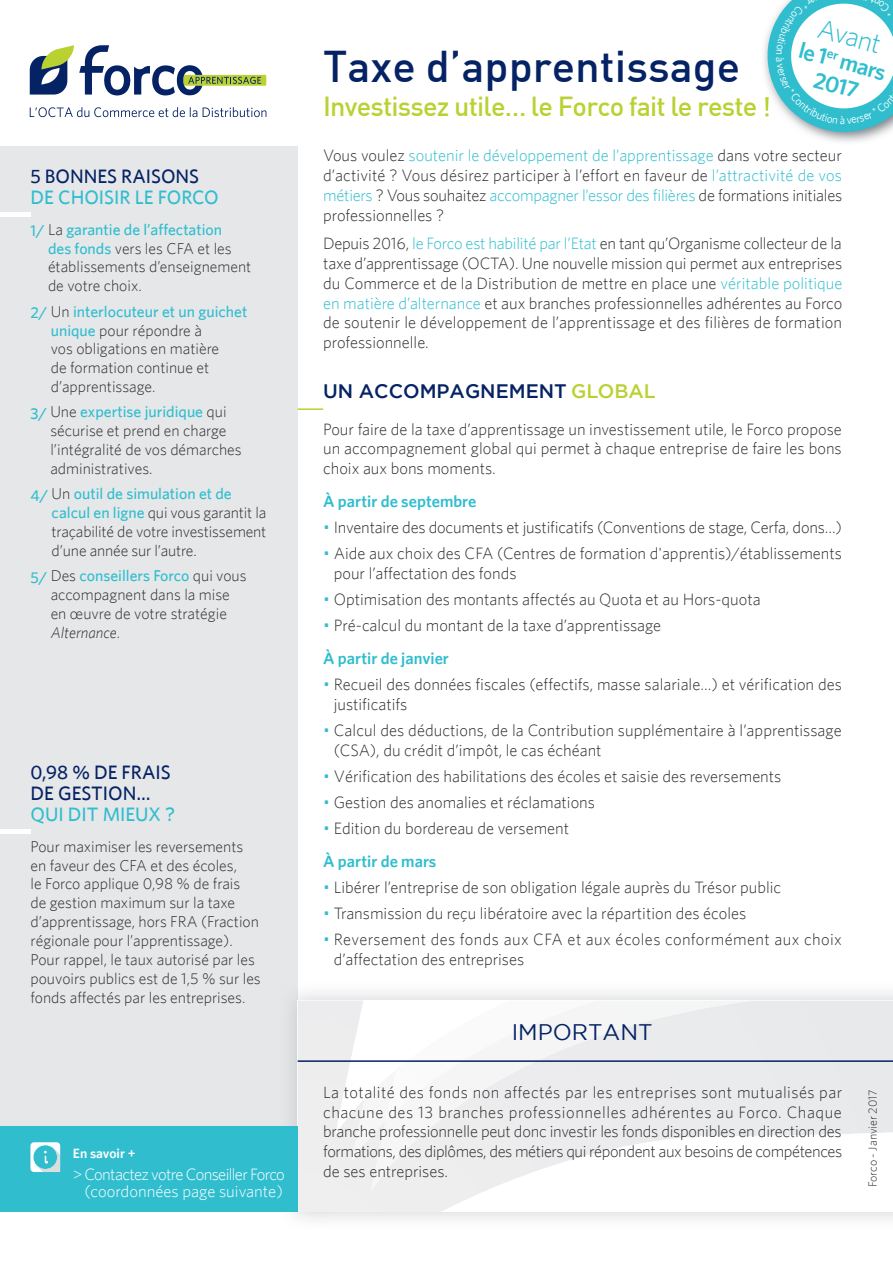
<style>
.page{position:relative;width:893px;height:1263px;background:#fff}
.page>*{position:absolute;margin:0;border:0;box-sizing:border-box;transform-origin:0 0}
.t1{font:500 43.5px "DIN";color:#052264}
.t2{font:300 27.75px "Whitney";color:#30becf}
.t3{font:500 27px "DIN";letter-spacing:-.03em;color:#bad132}
.t4{font:600 22.8px/24.5px "Whitney";color:#30becf;text-align:center}
.t5{font:22.5px "Gotham";color:#052264}
.t6{font:500 19.5px/21px "Whitney";color:#052264}
.t7{font:500 19.5px "Whitney";color:#30becf}
.t8{font:500 19.5px "Gotham";color:#052264}
.t9{font:300 16.5px/19.8px "Whitney";color:#312f30}
.t10{font:300 16.5px/19.8px "Whitney";letter-spacing:.025em;color:#312f30}
.t11{font:300 16.5px/16.5px "Whitney";letter-spacing:-.04em;color:#fff;text-align:center}
.t12{font:600 16.5px "Whitney";color:#30becf}
.t13{font:300 15.75px/18.9px "Whitney";color:#312f30}
.t14{font:600 13.5px "Whitney";color:#fff}
.t15{font:300 12px "Whitney";color:#312f30}
.s1{font-weight:500;color:#30becf}
.s2{font-style:italic}
.s3{color:#30becf}
.s4{color:#bad132}
.s5{font-weight:600;color:#30becf}
</style>
<div class="page">
<div style="left:0;top:146px;width:298px;height:989px;background:#e6e7e9"></div>
<img style="left:284px;top:1000px;width:14px;height:126px">
<div style="left:298px;top:1000px;width:37px;height:212px;background:#eeeeef"></div>
<svg style="left:335px;top:1000px;width:558px;height:212px"></svg>
<hr style="left:298px;top:1060px;width:595px;height:2px;background:#052264">
<div style="left:0;top:1126px;width:298px;height:86px;background:#30becf"></div>
<svg style="left:30px;top:1142px;width:30px;height:30px"></svg>
<hr style="left:0;top:213px;width:31px;height:4px;background:#fff">
<hr style="left:298px;top:408px;width:25px;height:2px;background:#bad132">
<hr style="left:0;top:829px;width:31px;height:4px;background:#fff">
<svg style="left:30px;top:45px;width:236px;height:51px"></svg>
<svg style="left:30px;top:107px;width:167px;height:10px"></svg>
<svg style="left:203px;top:107px;width:63px;height:10px"></svg>
<svg style="left:764px;top:0;width:129px;height:142px"></svg>
<p class="t6" style="left:31px;top:165px;width:170px">5 BONNES RAISONS</p>
<p class="t7" style="left:31px;top:185px;width:190px">DE CHOISIR LE FORCO</p>
<p class="t13" style="left:48px;top:219px;width:205px;text-indent:-17px"><span class="s1">1/</span> La <span class="s1">garantie de l’affectation<br>des fonds</span> vers les CFA et les établissements d’enseignement de votre choix.</p>
<p class="t13" style="left:51px;top:301px;width:198px;text-indent:-20px"><span class="s1">2/</span> Un <span class="s1">interlocuteur et un guichet unique</span> pour répondre à<br>vos obligations en matière<br>de formation continue et d’apprentissage.</p>
<p class="t13" style="left:50px;top:402px;width:193px;text-indent:-20px"><span class="s1">3/</span> Une <span class="s1">expertise juridique</span> qui sécurise et prend en charge l’intégralité de vos démarches administratives.</p>
<p class="t13" style="left:52px;top:484px;width:216px;text-indent:-21px"><span class="s1">4/</span> Un <span class="s1">outil de simulation et de calcul en ligne</span> qui vous garantit la traçabilité de votre investissement d’une année sur l’autre.</p>
<p class="t13" style="left:51px;top:566px;width:197px;text-indent:-20px"><span class="s1">5/</span> Des <span class="s1">conseillers Forco</span> qui vous accompagnent dans la mise en œuvre de votre stratégie<br><span class="s2">Alternance</span>.</p>
<p class="t6" style="left:31px;top:761px;width:142px">0,98 % DE FRAIS<br>DE GESTION…</p>
<p class="t7" style="left:31px;top:802px;width:146px">QUI DIT MIEUX ?</p>
<p class="t13" style="left:31px;top:836px;width:232px">Pour maximiser les reversements en faveur des CFA et des écoles,<br>le Forco applique 0,98 % de frais<br>de gestion maximum sur la taxe d’apprentissage, hors FRA (Fraction régionale pour l’apprentissage).<br>Pour rappel, le taux autorisé par les pouvoirs publics est de 1,5 % sur les fonds affectés par les entreprises.</p>
<p class="t14" style="left:73px;top:1145px;width:64px">En savoir +</p>
<p class="t11" style="left:73px;top:1166px;width:213px">&gt; Contactez votre Conseiller Forco (coordonnées page suivante)</p>
<h1 class="t1" style="left:323px;top:38px;width:418px">Taxe d’apprentissage</h1>
<h3 class="t3" style="left:323px;top:89px;width:449px">Investissez utile… le Forco fait le reste !</h3>
<h2 class="t2" style="left:822px;top:12px;width:66px;rotate:15deg">Avant</h2>
<h3 class="t4" style="left:803px;top:37px;width:91px;rotate:15deg">le 1<sup>er</sup> mars<br>2017</h3>
<p class="t9" style="left:323px;top:146px;width:521px;text-align:justify">Vous voulez <span class="s3">soutenir le développement de l’apprentissage</span> dans votre secteur d’activité ? Vous désirez participer à l’effort en faveur de <span class="s3">l’attractivité de vos métiers</span> ? Vous souhaitez <span class="s3">accompagner l’essor des filières</span> de formations initiales professionnelles ?</p>
<p class="t9" style="left:323px;top:233px;width:521px;text-align:justify">Depuis 2016, <span class="s3">le Forco est habilité par l’Etat</span> en tant qu’Organisme collecteur de la taxe d’apprentissage (OCTA). Une nouvelle mission qui permet aux entreprises du Commerce et de la Distribution de mettre en place une <span class="s3">véritable politique en matière d’alternance</span> et aux branches professionnelles adhérentes au Forco de soutenir le développement de l’apprentissage et des filières de formation professionnelle.</p>
<p class="t8" style="left:323px;top:378px;width:334px">UN ACCOMPAGNEMENT <span class="s4">GLOBAL</span></p>
<p class="t9" style="left:323px;top:419px;width:520px;text-align:justify">Pour faire de la taxe d’apprentissage un investissement utile, le Forco propose un accompagnement global qui permet à chaque entreprise de faire les bons choix aux bons moments.</p>
<p class="t12" style="left:323px;top:491px;width:155px">À partir de septembre</p>
<p class="t9" style="left:323px;top:517px;width:520px"><span class="s3">•</span> Inventaire des documents et justificatifs (Conventions de stage, Cerfa, dons…)</p>
<p class="t9" style="left:334px;top:543px;width:510px;text-indent:-11px"><span class="s3">•</span> Aide aux choix des CFA (Centres de formation d'apprentis)/établissements pour l’affectation des fonds</p>
<p class="t9" style="left:323px;top:589px;width:439px"><span class="s3">•</span> Optimisation des montants affectés au Quota et au Hors-quota</p>
<p class="t9" style="left:323px;top:609px;width:340px;line-height:32.5px"><span class="s3">•</span> Pré-calcul du montant de la taxe d’apprentissage<br><span class="s5">À partir de janvier</span></p>
<p class="t9" style="left:334px;top:674px;width:510px;text-indent:-11px"><span class="s3">•</span> Recueil des données fiscales (effectifs, masse salariale…) et vérification des justificatifs</p>
<p class="t9" style="left:334px;top:720px;width:509px;text-indent:-11px"><span class="s3">•</span> Calcul des déductions, de la Contribution supplémentaire à l’apprentissage (CSA), du crédit d’impôt, le cas échéant</p>
<p class="t9" style="left:323px;top:766px;width:460px"><span class="s3">•</span> Vérification des habilitations des écoles et saisie des reversements</p>
<p class="t9" style="left:323px;top:792px;width:273px"><span class="s3">•</span> Gestion des anomalies et réclamations</p>
<p class="t9" style="left:323px;top:812px;width:248px;line-height:32.5px"><span class="s3">•</span> Edition du bordereau de versement<br><span class="s5">À partir de mars</span></p>
<p class="t9" style="left:323px;top:877px;width:459px"><span class="s3">•</span> Libérer l’entreprise de son obligation légale auprès du Trésor public</p>
<p class="t9" style="left:323px;top:903px;width:425px"><span class="s3">•</span> Transmission du reçu libératoire avec la répartition des écoles</p>
<p class="t10" style="left:334px;top:929px;width:510px;text-indent:-11px"><span class="s3">•</span> Reversement des fonds aux CFA et aux écoles conformément aux choix d’affectation des entreprises</p>
<h3 class="t5" style="left:512px;top:1018px;width:143px">IMPORTANT</h3>
<p class="t9" style="left:323px;top:1082px;width:521px;text-align:justify">La totalité des fonds non affectés par les entreprises sont mutualisés par chacune des 13 branches professionnelles adhérentes au Forco. Chaque branche professionnelle peut donc investir les fonds disponibles en direction des formations, des diplômes, des métiers qui répondent aux besoins de compétences de ses entreprises.</p>
<p class="t15" style="left:866px;top:1187px;width:100px;rotate:-90deg">Forco - Janvier 2017</p>
</div>
